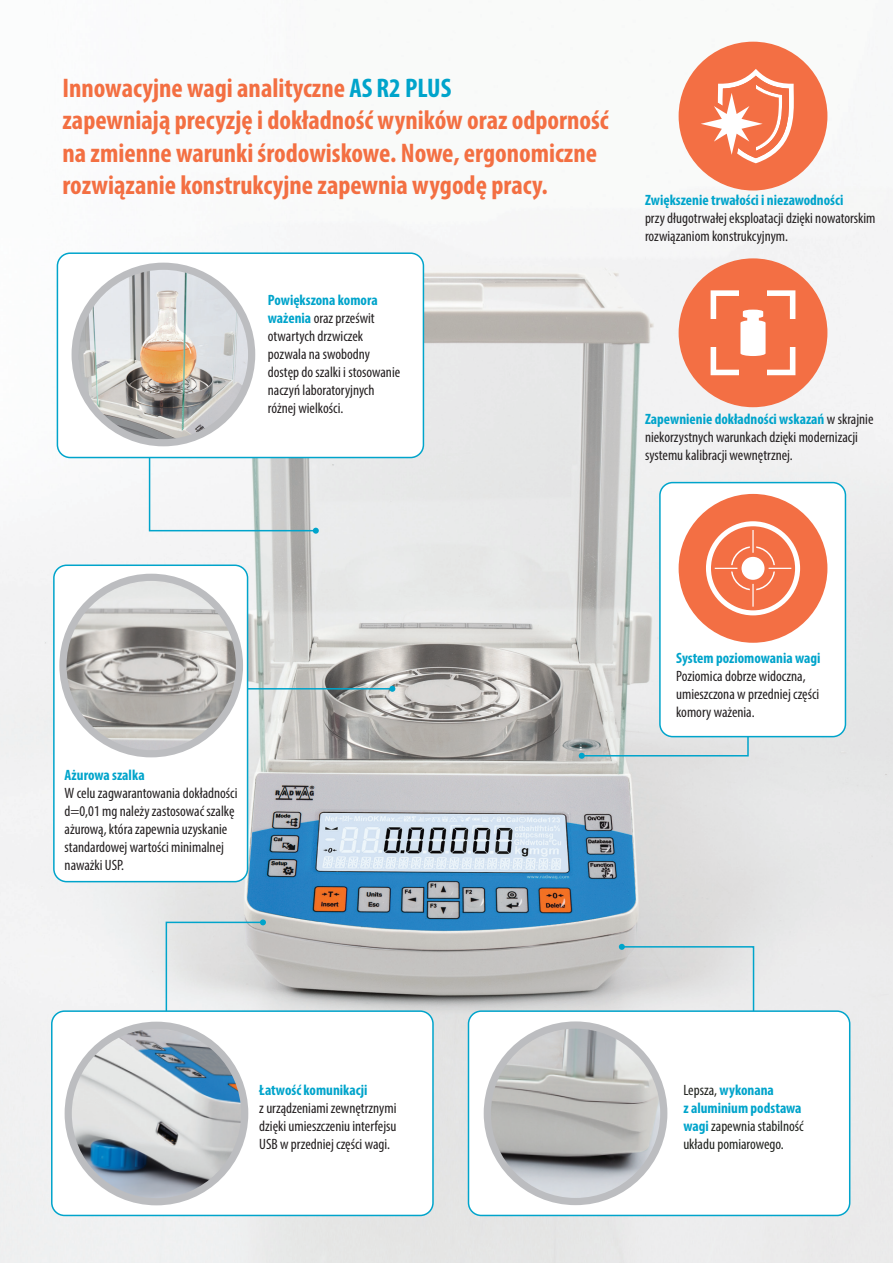
<style>
.page{position:relative;width:893px;height:1263px;background:#fff}
.page>*{position:absolute;margin:0;border:0;box-sizing:border-box;transform-origin:0 0}
.t1{font:700 condensed 27px/32.4px "Myriad Pro";color:#f36f42}
.t2{font:condensed 15px/18px "Myriad Pro";color:#231f20}
.t3{font:condensed 15px/18px "Myriad Pro";color:#20221e}
.t4{font:700 condensed 15px "Myriad Pro";color:#00a4cb}
.s1{color:#00a4cb}
.s2{font-weight:700;color:#00a4cb}
</style>
<div class="page">
<img style="left:0;top:41px;width:893px;height:1222px">
<svg style="left:148px;top:458px;width:171px;height:76px"></svg>
<svg style="left:248px;top:686px;width:147px;height:85px"></svg>
<svg style="left:579px;top:641px;width:170px;height:118px"></svg>
<svg style="left:619px;top:944px;width:136px;height:66px"></svg>
<div style="left:57px;top:253px;width:366px;height:204px;background:#fff;border-radius:13px"></div>
<div style="left:57px;top:252px;width:367px;height:206px;border:2px solid #00a4cb;border-radius:13px"></div>
<div style="left:660px;top:483px;width:185px;height:254px;background:#fff;border-radius:13px"></div>
<div style="left:659px;top:482px;width:187px;height:255px;border:2px solid #00a4cb;border-radius:13px"></div>
<svg style="left:165px;top:919px;width:101px;height:91px"></svg>
<div style="left:679px;top:42px;width:148px;height:148px;background:#f36f44;border-radius:50%"></div>
<svg style="left:701px;top:69px;width:93px;height:94px"></svg>
<div style="left:679px;top:258px;width:148px;height:149px;background:#f36f44;border-radius:50%"></div>
<svg style="left:711px;top:290px;width:84px;height:85px"></svg>
<div style="left:52px;top:1011px;width:381px;height:204px;background:#fff;border-radius:13px"></div>
<div style="left:51px;top:1010px;width:383px;height:206px;border:2px solid #00a4cb;border-radius:13px"></div>
<img style="left:68px;top:1025px;width:177px;height:177px;border-radius:88px">
<div style="left:65px;top:1022px;width:183px;height:183px;border:7px solid #bcbdc0;border-radius:50%"></div>
<div style="left:468px;top:1011px;width:382px;height:204px;background:#fff;border-radius:13px"></div>
<div style="left:468px;top:1010px;width:382px;height:206px;border:2px solid #00a4cb;border-radius:13px"></div>
<img style="left:75px;top:266px;width:177px;height:177px;border-radius:88px">
<div style="left:72px;top:263px;width:183px;height:183px;border:7px solid #bcbdc0;border-radius:50%"></div>
<img style="left:487px;top:1025px;width:177px;height:176px;border-radius:88px">
<div style="left:484px;top:1021px;width:183px;height:184px;border:7px solid #bcbdc0;border-radius:50%"></div>
<div style="left:679px;top:494px;width:148px;height:149px;background:#f36f44;border-radius:50%"></div>
<svg style="left:706px;top:521px;width:94px;height:94px"></svg>
<div style="left:54px;top:565px;width:194px;height:317px;background:#fff;border-radius:13px"></div>
<div style="left:53px;top:564px;width:195px;height:318px;border:2px solid #00a4cb;border-radius:13px"></div>
<img style="left:63px;top:577px;width:176px;height:177px;border-radius:88px">
<div style="left:59px;top:574px;width:184px;height:183px;border:7px solid #bcbdc0;border-radius:50%"></div>
<p class="t1" style="left:62px;top:71px;width:548px">Innowacyjne wagi analityczne <span class="s1">AS R2 PLUS<br></span>zapewniają precyzję i dokładność wyników oraz odporność na zmienne warunki środowiskowe. Nowe, ergonomiczne rozwiązanie konstrukcyjne zapewnia wygodę pracy.</p>
<p class="t2" style="left:268px;top:290px;width:134px"><span class="s2">Powiększona komora ważenia</span> oraz prześwit otwartych drzwiczek pozwala na swobodny dostęp do szalki i stosowanie naczyń laboratoryjnych różnej wielkości.</p>
<p class="t2" style="left:645px;top:191px;width:232px"><span class="s2">Zwiększenie trwałości i niezawodności<br></span>przy długotrwałej eksploatacji dzięki nowatorskim rozwiązaniom konstrukcyjnym.</p>
<p class="t2" style="left:645px;top:410px;width:230px"><span class="s2">Zapewnienie dokładności wskazań</span> w skrajnie niekorzystnych warunkach dzięki modernizacji systemu kalibracji wewnętrznej.</p>
<p class="t4" style="left:65px;top:766px;width:82px">Ażurowa szalka</p>
<p class="t2" style="left:65px;top:784px;width:174px">W celu zagwarantowania dokładności d=0,01 mg należy zastosować szalkę ażurową, która zapewnia uzyskanie standardowej wartości minimalnej naważki USP.</p>
<p class="t2" style="left:676px;top:649px;width:146px"><span class="s2">System poziomowania wagi<br></span>Poziomica dobrze widoczna, umieszczona w przedniej części komory ważenia.</p>
<p class="t2" style="left:259px;top:1081px;width:139px"><span class="s2">Łatwość komunikacji<br></span>z urządzeniami zewnętrznymi dzięki umieszczeniu interfejsu<br>USB w przedniej części wagi.</p>
<p class="t3" style="left:683px;top:1081px;width:122px">Lepsza, <span class="s2">wykonana<br>z aluminium podstawa wagi</span> zapewnia stabilność układu pomiarowego.</p>
</div>
